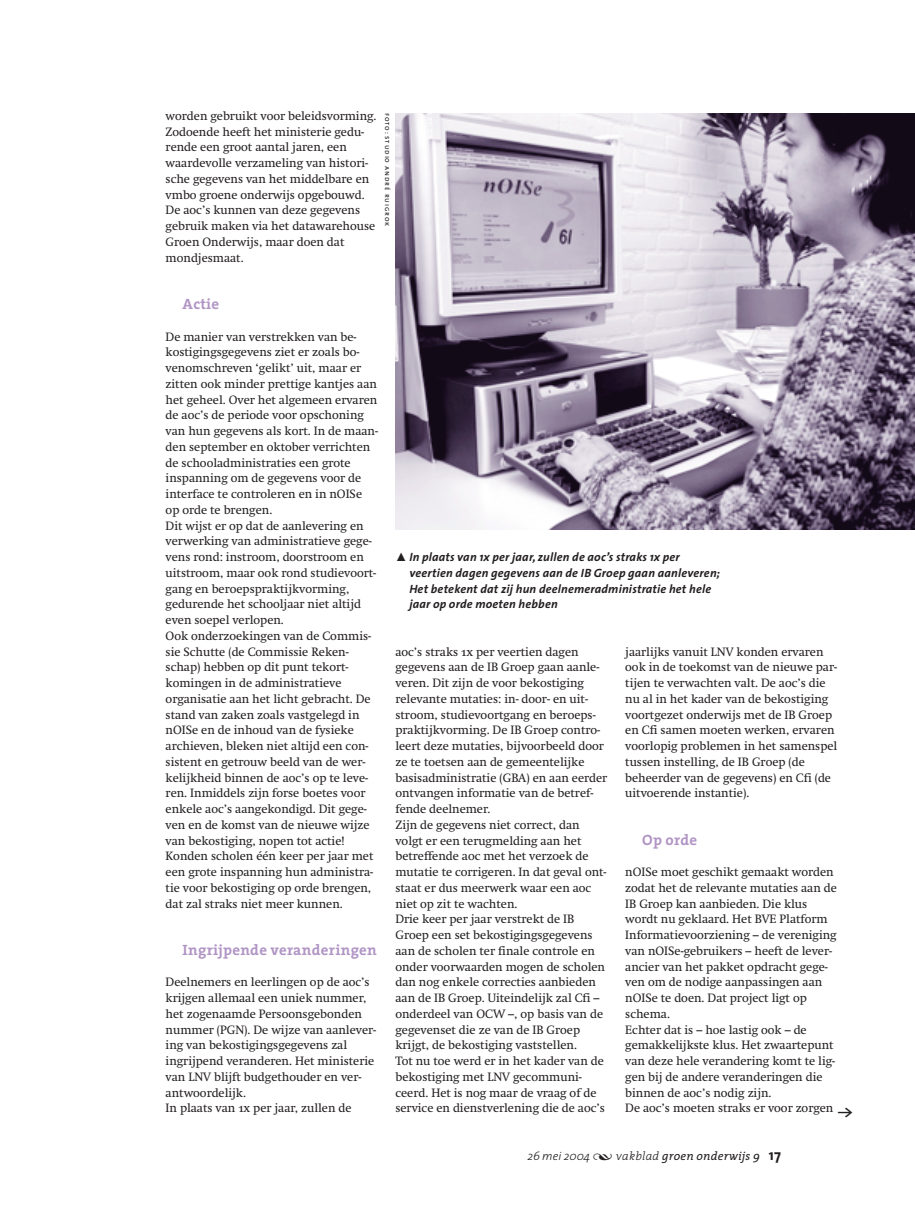
<style>
.page{position:relative;width:915px;height:1212px;background:#fff}
.page>*{position:absolute;margin:0;border:0;box-sizing:border-box;transform-origin:0 0}
.t1{font:700 15px "The Serif";letter-spacing:.02em;color:#b195c5}
.t2{font:12px/15.8px "Swift Special";color:#231f20}
.t3{font:italic 700 12px/15.8px "The Sans";letter-spacing:.02em;color:#231f20}
.t4{font:italic 12px "The Serif";letter-spacing:.02em;color:#231f20}
.t5{font:7.5px "The Sans Caps";letter-spacing:.115em;color:#231f20}
.s1{font-family:"The Sans Bold Expert";font-weight:400;font-style:normal}
.s2{font-family:"The Mix Bold Expert"}
.s3{font-family:"The Sans";font-weight:300}
.s4{font-family:"The Serif Extra Light Expert";font-style:normal}
.s5{font-weight:300}
.s6{font-family:"The Sans";font-weight:700;font-style:normal;font-size:15px}
</style>
<div class="page">
<img style="left:395px;top:113px;width:519px;height:416px">
<p class="t2" style="left:165px;top:109px;width:212px">worden gebruikt voor beleidsvorming.<br>Zodoende heeft het ministerie gedu&shy;rende een groot aantal jaren, een waardevolle verzameling van histori&shy;sche gegevens van het middelbare en vmbo groene onderwijs opgebouwd.<br>De aoc’s kunnen van deze gegevens gebruik maken via het datawarehouse Groen Onderwijs, maar doen dat mondjesmaat.</p>
<p class="t1" style="left:182px;top:298px;width:38px">Actie</p>
<p class="t2" style="left:165px;top:330px;width:214px">De manier van verstrekken van be&shy;kostigingsgegevens ziet er zoals bo&shy;venomschreven ‘gelikt’ uit, maar er zitten ook minder prettige kantjes aan het geheel. Over het algemeen ervaren de aoc’s de periode voor opschoning van hun gegevens als kort. In de maan&shy;den september en oktober verrichten de schooladministraties een grote inspanning om de gegevens voor de interface te controleren en in nOISe op orde te brengen.<br>Dit wijst er op dat de aanlevering en verwerking van administratieve gege&shy;vens rond: instroom, doorstroom en uitstroom, maar ook rond studievoort&shy;gang en beroepspraktijkvorming, gedurende het schooljaar niet altijd even soepel verlopen.<br>Ook onderzoekingen van de Commis&shy;sie Schutte (de Commissie Reken&shy;schap) hebben op dit punt tekort&shy;komingen in de administratieve organisatie aan het licht gebracht. De stand van zaken zoals vastgelegd in nOISe en de inhoud van de fysieke archieven, bleken niet altijd een con&shy;sistent en getrouw beeld van de wer&shy;kelijkheid binnen de aoc’s op te leve&shy;ren. Inmiddels zijn forse boetes voor enkele aoc’s aangekondigd. Dit gege&shy;ven en de komst van de nieuwe wijze van bekostiging, nopen tot actie!<br>Konden scholen één keer per jaar met een grote inspanning hun administra&shy;tie voor bekostiging op orde brengen, dat zal straks niet meer kunnen.</p>
<p class="t1" style="left:182px;top:944px;width:196px">Ingrijpende veranderingen</p>
<p class="t2" style="left:165px;top:975px;width:212px">Deelnemers en leerlingen op de aoc’s krijgen allemaal een uniek nummer, het zogenaamde Persoonsgebonden nummer (PGN). De wijze van aanlever&shy;ing van bekostigingsgegevens zal ingrijpend veranderen. Het ministerie van LNV blijft budgethouder en ver&shy;antwoordelijk.<br>In plaats van 1x per jaar, zullen de</p>
<p class="t5" style="left:392px;top:113px;width:115px;rotate:90deg">foto: studio andré ruigrok</p>
<p class="t3" style="left:409px;top:550px;width:312px;text-indent:-14px"><span class="s1">˚</span> In plaats van 1x per jaar, zullen de aoc’s straks 1x per veertien dagen gegevens aan de IB Groep gaan aanleveren; Het betekent dat zij hun deelnemeradministratie het hele jaar op orde moeten hebben</p>
<p class="t2" style="left:395px;top:645px;width:213px">aoc’s straks 1x per veertien dagen gegevens aan de IB Groep gaan aanle&shy;veren. Dit zijn de voor bekostiging relevante mutaties: in- door- en uit&shy;stroom, studievoortgang en beroeps&shy;praktijkvorming. De IB Groep contro&shy;leert deze mutaties, bijvoorbeeld door ze te toetsen aan de gemeentelijke basisadministratie (GBA) en aan eerder ontvangen informatie van de betref&shy;fende deelnemer.<br>Zijn de gegevens niet correct, dan volgt er een terugmelding aan het betreffende aoc met het verzoek de mutatie te corrigeren. In dat geval ont&shy;staat er dus meerwerk waar een aoc niet op zit te wachten.<br>Drie keer per jaar verstrekt de IB Groep een set bekostigingsgegevens aan de scholen ter finale controle en onder voorwaarden mogen de scholen dan nog enkele correcties aanbieden aan de IB Groep. Uiteindelijk zal Cfi – onderdeel van OCW –, op basis van de gegevenset die ze van de IB Groep krijgt, de bekostiging vaststellen.<br>Tot nu toe werd er in het kader van de bekostiging met LNV gecommuni&shy;ceerd. Het is nog maar de vraag of de service en dienstverlening die de aoc’s</p>
<p class="t2" style="left:625px;top:645px;width:213px">jaarlijks vanuit LNV konden ervaren ook in de toekomst van de nieuwe par&shy;tijen te verwachten valt. De aoc’s die nu al in het kader van de bekostiging voortgezet onderwijs met de IB Groep en Cfi samen moeten werken, ervaren voorlopig problemen in het samenspel tussen instelling, de IB Groep (de beheerder van de gegevens) en Cfi (de uitvoerende instantie).</p>
<p class="t1" style="left:642px;top:834px;width:56px">Op orde</p>
<p class="t2" style="left:625px;top:865px;width:229px">nOISe moet geschikt gemaakt worden zodat het de relevante mutaties aan de<br>IB Groep kan aanbieden. Die klus<br>wordt nu geklaard. Het BVE Platform Informatievoorziening – de vereniging van nOISe-gebruikers – heeft de lever&shy;ancier van het pakket opdracht gege-<br>ven om de nodige aanpassingen aan nOISe te doen. Dat project ligt op schema.<br>Echter dat is – hoe lastig ook – de gemakkelijkste klus. Het zwaartepunt van deze hele verandering komt te lig&shy;gen bij de andere veranderingen die binnen de aoc’s nodig zijn.<br>De aoc’s moeten straks er voor zorgen <span class="s2">Y</span></p>
<p class="t4" style="left:527px;top:1150px;width:255px"><span class="s3">26 mei 2004</span> <span class="s4">Œ</span> <span class="s5">vakblad</span> groen onderwijs 9 <span class="s6">17</span></p>
</div>
